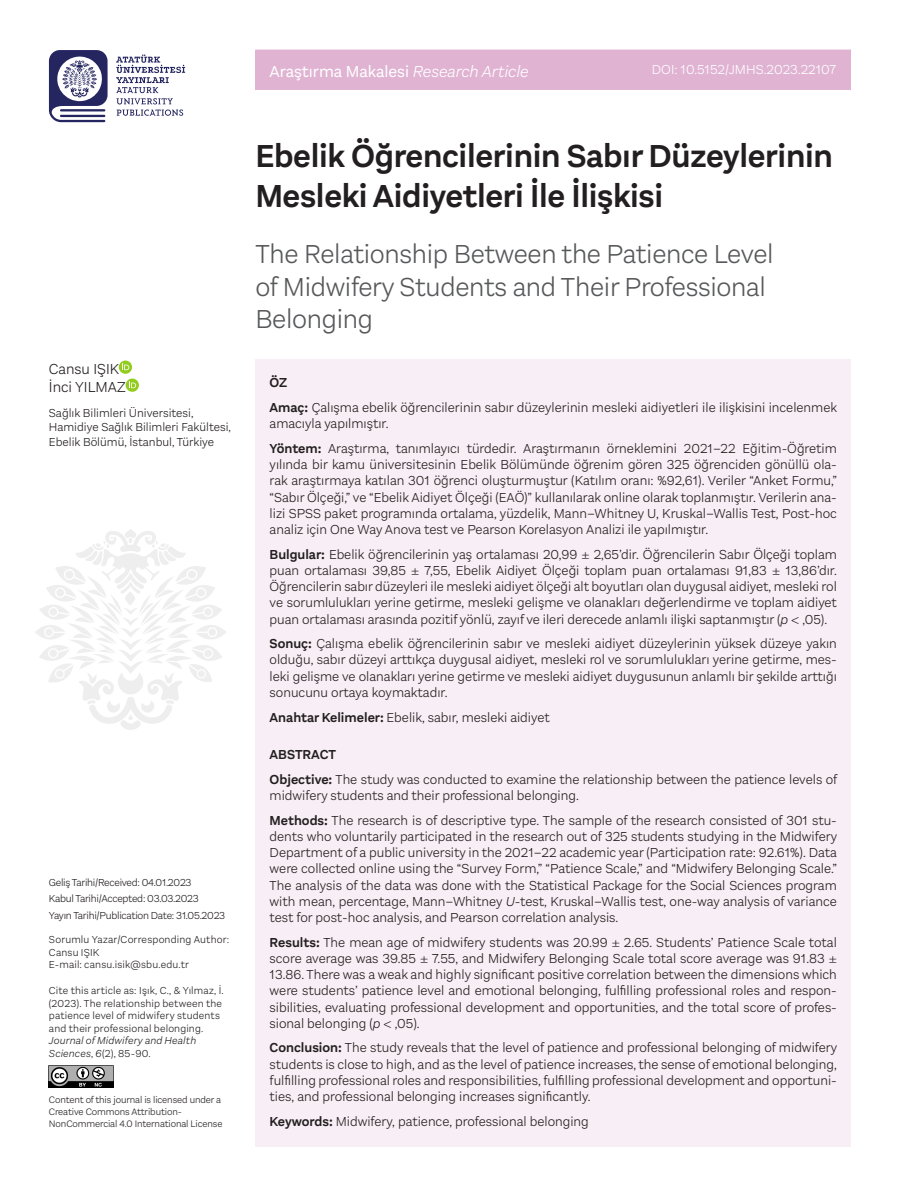
<style>
.page{position:relative;width:915px;height:1191px;background:#fff}
.page>*{position:absolute;margin:0;border:0;box-sizing:border-box;transform-origin:0 0}
.t1{font:600 33px/39.6px "Aestetico";letter-spacing:-.01em;color:#231f20}
.t2{font:300 27px/32.4px "Aestetico";letter-spacing:-.01em;color:#57585a}
.t3{font:16.5px "Aestetico";color:#fff}
.t4{font:300 15px/18px "Aestetico";color:#231f20}
.t5{font:300 13.5px/16.2px "Aestetico";color:#231f20;text-align:justify}
.t6{font:300 13.5px "Aestetico";color:#fff}
.t7{font:300 12px/14.4px "Aestetico";color:#231f20}
.t8{font:300 10.5px/12.6px "Aestetico";letter-spacing:.01em;color:#231f20}
.t9{font:300 10.5px/16.8px "Aestetico";letter-spacing:-.025em;color:#231f20}
.t10{font:italic 300 10.5px/12.6px "Aestetico";letter-spacing:.015em;color:#231f20}
.t11{font:300 9.75px/12px "Aestetico";letter-spacing:-.01em;color:#231f20}
.s1{font-style:normal}
.s2{font-weight:300;font-style:italic}
.s3{font-weight:600}
.s4{font-family:"Helvetica Neue"}
.s5{font-style:italic}
</style>
<div class="page">
<svg style="left:35px;top:529px;width:191px;height:201px"></svg>
<svg style="left:116px;top:54px;width:69px;height:62px"></svg>
<svg style="left:49px;top:50px;width:58px;height:72px"></svg>
<div style="left:255px;top:50px;width:595px;height:39px;background:#e0b3d3"></div>
<div style="left:255px;top:359px;width:595px;height:48px;background:#f8eef5"></div>
<div style="left:255px;top:385px;width:595px;height:55px;background:#f8eef5"></div>
<div style="left:255px;top:426px;width:595px;height:120px;background:#f8eef5"></div>
<div style="left:255px;top:532px;width:595px;height:104px;background:#f8eef5"></div>
<div style="left:255px;top:621px;width:595px;height:88px;background:#f8eef5"></div>
<div style="left:255px;top:695px;width:595px;height:47px;background:#f8eef5"></div>
<div style="left:255px;top:731px;width:595px;height:48px;background:#f8eef5"></div>
<div style="left:255px;top:757px;width:595px;height:55px;background:#f8eef5"></div>
<div style="left:255px;top:798px;width:595px;height:136px;background:#f8eef5"></div>
<div style="left:255px;top:920px;width:595px;height:120px;background:#f8eef5"></div>
<div style="left:255px;top:1025px;width:595px;height:88px;background:#f8eef5"></div>
<div style="left:255px;top:1099px;width:595px;height:47px;background:#f8eef5"></div>
<svg style="left:119px;top:360px;width:13px;height:14px"></svg>
<svg style="left:122px;top:363px;width:7px;height:7px"></svg>
<svg style="left:126px;top:378px;width:13px;height:14px"></svg>
<svg style="left:129px;top:381px;width:7px;height:7px"></svg>
<img style="left:49px;top:1065px;width:65px;height:22px">
<p class="t4" style="left:49px;top:360px;width:78px">Cansu IŞIK<br>İnci YILMAZ</p>
<p class="t7" style="left:49px;top:406px;width:183px">Sağlık Bilimleri Üniversitesi,<br>Hamidiye Sağlık Bilimleri Fakültesi,<br>Ebelik Bölümü, İstanbul, Türkiye</p>
<p class="t9" style="left:49px;top:873px;width:178px">Geliş Tarihi/Received: 04.01.2023<br>Kabul Tarihi/Accepted: 03.03.2023<br>Yayın Tarihi/Publication Date: 31.05.2023</p>
<p class="t8" style="left:49px;top:933px;width:182px">Sorumlu Yazar/Corresponding Author:<br>Cansu IŞIK<br>E-mail: cansu.isik@sbu.edu.tr</p>
<p class="t8" style="left:49px;top:984px;width:176px">Cite this article as: Işık, C., &amp; Yılmaz, İ. (2023). The relationship between the patience level of midwifery students and their professional belonging.</p>
<p class="t10" style="left:49px;top:1034px;width:149px">Journal of Midwifery and Health<br>Sciences<span class="s1">,</span> 6<span class="s1">(2), 85-90.</span></p>
<p class="t11" style="left:49px;top:1093px;width:175px">Content of this journal is licensed under a<br>Creative Commons Attribution-<br>NonCommercial 4.0 International License</p>
<p class="t3" style="left:269px;top:62px;width:260px">Araştırma Makalesi <span class="s2">Research Article</span></p>
<p class="t6" style="left:651px;top:62px;width:186px">DOI: 10.5152/JMHS.2023.22107</p>
<h1 class="t1" style="left:255px;top:137px;width:579px">Ebelik Öğrencilerinin Sabır Düzeylerinin<br>Mesleki Aidiyetleri İle İlişkisi</h1>
<h2 class="t2" style="left:255px;top:238px;width:519px">The Relationship Between the Patience Level of Midwifery Students and Their Professional<br>Belonging</h2>
<p class="t5" style="left:269px;top:370px;width:568px;line-height:24.8px"><span class="s3">ÖZ<br>Amaç:</span> Çalışma ebelik öğrencilerinin sabır düzeylerinin mesleki aidiyetleri ile ilişkisini incelenmek</p>
<p class="t5" style="left:269px;top:411px;width:568px;line-height:24.8px">amacıyla yapılmıştır.<br><span class="s3">Yöntem:</span> Araştırma, tanımlayıcı türdedir. Araştırmanın örneklemini 2021–22 Eğitim-Öğretim</p>
<p class="t5" style="left:269px;top:456px;width:568px">yılında bir kamu üniversitesinin Ebelik Bölümünde öğrenim gören 325 öğrenciden gönüllü ola&shy;rak araştırmaya katılan 301 öğrenci oluşturmuştur (Katılım oranı: %92,61). Veriler “Anket Formu,” “Sabır Ölçeği,” ve “Ebelik Aidiyet Ölçeği (EAÖ)” kullanılarak online olarak toplanmıştır. Verilerin ana&shy;lizi SPSS paket programında ortalama, yüzdelik, Mann–Whitney U, Kruskal–Wallis Test, Post-hoc analiz için One Way Anova test ve Pearson Korelasyon Analizi ile yapılmıştır.</p>
<p class="t5" style="left:269px;top:546px;width:568px"><span class="s3">Bulgular:</span> Ebelik öğrencilerinin yaş ortalaması 20,99 <span class="s4">±</span> 2,65’dir. Öğrencilerin Sabır Ölçeği toplam puan ortalaması 39,85 <span class="s4">±</span> 7,55, Ebelik Aidiyet Ölçeği toplam puan ortalaması 91,83 <span class="s4">±</span> 13,86’dır.<br>Öğrencilerin sabır düzeyleri ile mesleki aidiyet ölçeği alt boyutları olan duygusal aidiyet, mesleki rol ve sorumlulukları yerine getirme, mesleki gelişme ve olanakları değerlendirme ve toplam aidiyet puan ortalaması arasında pozitif yönlü, zayıf ve ileri derecede anlamlı ilişki saptanmıştır (<span class="s5">p</span> <span class="s4">&lt;</span> ,05).</p>
<p class="t5" style="left:269px;top:635px;width:568px"><span class="s3">Sonuç:</span> Çalışma ebelik öğrencilerinin sabır ve mesleki aidiyet düzeylerinin yüksek düzeye yakın olduğu, sabır düzeyi arttıkça duygusal aidiyet, mesleki rol ve sorumlulukları yerine getirme, mes&shy;leki gelişme ve olanakları yerine getirme ve mesleki aidiyet duygusunun anlamlı bir şekilde arttığı sonucunu ortaya koymaktadır.</p>
<p class="t5" style="left:269px;top:709px;width:281px"><span class="s3">Anahtar Kelimeler:</span> Ebelik, sabır, mesleki aidiyet</p>
<p class="t5" style="left:269px;top:742px;width:569px;line-height:24.8px"><span class="s3">ABSTRACT<br>Objective:</span> The study was conducted to examine the relationship between the patience levels of</p>
<p class="t5" style="left:269px;top:783px;width:568px;line-height:24.8px">midwifery students and their professional belonging.<br><span class="s3">Methods:</span> The research is of descriptive type. The sample of the research consisted of 301 stu-</p>
<p class="t5" style="left:269px;top:828px;width:569px">dents who voluntarily participated in the research out of 325 students studying in the Midwifery Department of a public university in the 2021–22 academic year (Participation rate: 92.61%). Data were collected online using the “Survey Form,” “Patience Scale,” and “Midwifery Belonging Scale.” The analysis of the data was done with the Statistical Package for the Social Sciences program with mean, percentage, Mann–Whitney <span class="s5">U</span>-test, Kruskal–Wallis test, one-way analysis of variance test for post-hoc analysis, and Pearson correlation analysis.</p>
<p class="t5" style="left:269px;top:934px;width:568px"><span class="s3">Results:</span> The mean age of midwifery students was 20.99 <span class="s4">±</span> 2.65. Students’ Patience Scale total score average was 39.85 <span class="s4">±</span> 7.55, and Midwifery Belonging Scale total score average was 91.83 <span class="s4">± </span>13.86. There was a weak and highly significant positive correlation between the dimensions which were students’ patience level and emotional belonging, fulfilling professional roles and respon&shy;sibilities, evaluating professional development and opportunities, and the total score of profes&shy;sional belonging (<span class="s5">p</span> <span class="s4">&lt;</span> ,05).</p>
<p class="t5" style="left:269px;top:1039px;width:569px"><span class="s3">Conclusion:</span> The study reveals that the level of patience and professional belonging of midwifery students is close to high, and as the level of patience increases, the sense of emotional belonging, fulfilling professional roles and responsibilities, fulfilling professional development and opportuni&shy;ties, and professional belonging increases significantly.</p>
<p class="t5" style="left:269px;top:1113px;width:320px"><span class="s3">Keywords:</span> Midwifery, patience, professional belonging</p>
</div>
